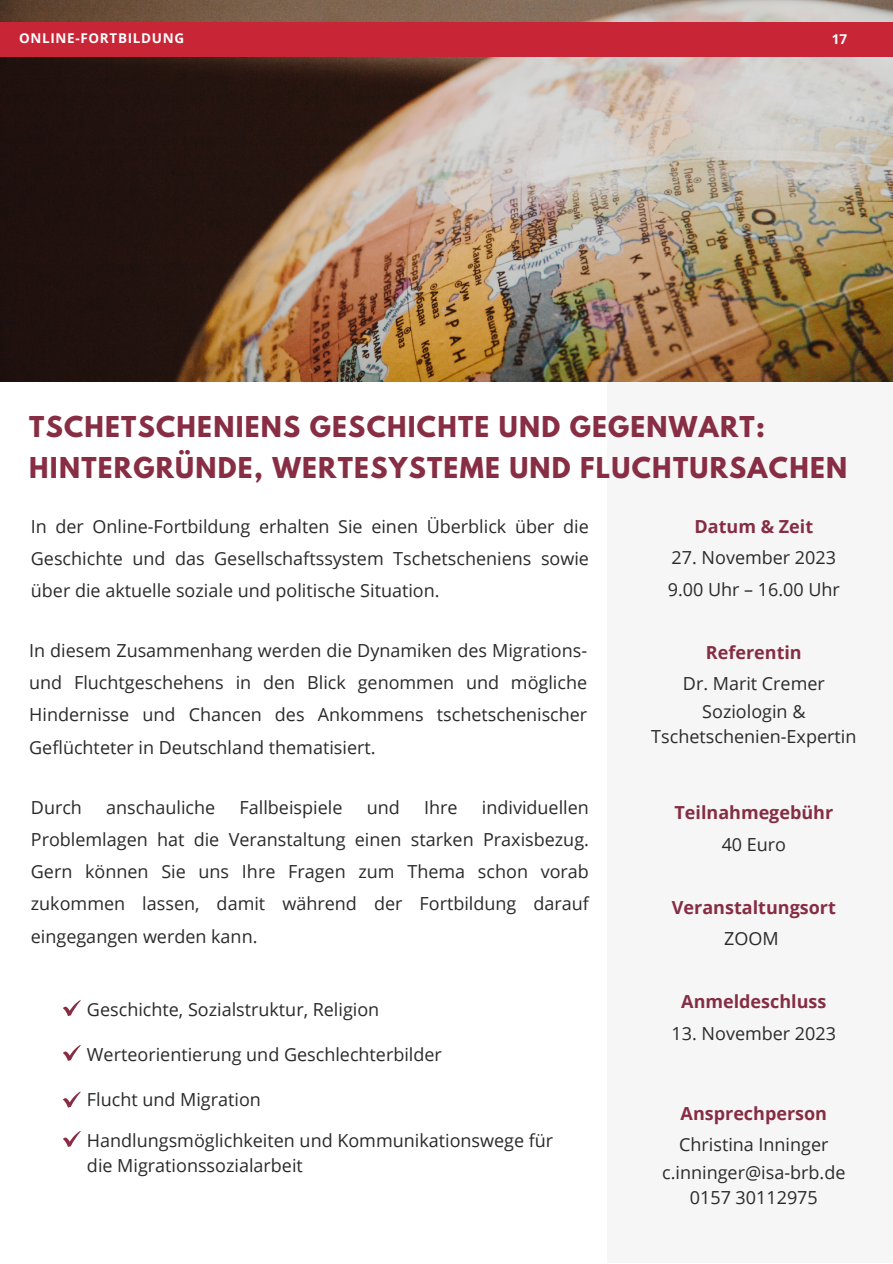
<style>
.page{position:relative;width:893px;height:1264px;background:#fff}
.page>*{position:absolute;margin:0;border:0;box-sizing:border-box;transform-origin:0 0}
.t1{font:700 25.5px/40.5px "League Spartan";letter-spacing:.05em;color:#872d44}
.t2{font:18px/32.2px "Open Sans";color:#2a2a2a;text-align:justify}
.t3{font:700 18px "Open Sans";color:#862d43}
.t4{font:700 13.5px "Open Sans";letter-spacing:.05em;color:#fff}
</style>
<div class="page">
<div style="left:607px;top:369px;width:285px;height:893px;background:#f6f6f6"></div>
<img style="left:0;top:0;width:892px;height:381px">
<div style="left:0;top:22px;width:892px;height:34px;background:#c82537"></div>
<svg style="left:63px;top:1000px;width:18px;height:15px"></svg>
<svg style="left:63px;top:1045px;width:18px;height:15px"></svg>
<svg style="left:63px;top:1091px;width:18px;height:16px"></svg>
<svg style="left:63px;top:1131px;width:18px;height:15px"></svg>
<p class="t4" style="left:19px;top:29px;width:166px">ONLINE-FORTBILDUNG</p>
<p class="t4" style="left:843px;top:29px;width:17px">15</p>
<p class="t4" style="left:831px;top:29px;width:29px">17 7</p>
<p class="t1" style="left:29px;top:410px;width:819px">TSCHETSCHENIENS GESCHICHTE UND GEGENWART:<br>HINTERGRÜNDE, WERTESYSTEME UND FLUCHTURSACHEN</p>
<p class="t2" style="left:31px;top:509px;width:559px">In der Online-Fortbildung erhalten Sie einen Überblick über die Geschichte und das Gesellschaftssystem Tschetscheniens sowie über die aktuelle soziale und politische Situation.</p>
<p class="t3" style="left:694px;top:513px;width:120px">Datum &amp; Zeit</p>
<p class="t2" style="left:671px;top:541px;width:166px">27. November 2023</p>
<p class="t2" style="left:667px;top:572px;width:173px">9.00 Uhr – 16.00 Uhr</p>
<p class="t2" style="left:29px;top:634px;width:559px">In diesem Zusammenhang werden die Dynamiken des Migrations&shy;und Fluchtgeschehens in den Blick genommen und mögliche Hindernisse und Chancen des Ankommens tschetschenischer Geflüchteter in Deutschland thematisiert.</p>
<p class="t2" style="left:31px;top:790px;width:559px;text-indent:451px">individuellen Problemlagen hat die Veranstaltung einen starken Praxisbezug.<br>Gern können Sie uns Ihre Fragen zum Thema schon vorab zukommen lassen, damit während der Fortbildung darauf eingegangen werden kann.</p>
<p class="t2" style="left:31px;top:790px;width:53px">Durch</p>
<p class="t2" style="left:106px;top:790px;width:110px">anschauliche</p>
<p class="t2" style="left:239px;top:790px;width:104px">Fallbeispiele</p>
<p class="t2" style="left:367px;top:790px;width:35px">und</p>
<p class="t2" style="left:424px;top:790px;width:35px">Ihre</p>
<p class="t2" style="left:87px;top:993px;width:294px">Geschichte, Sozialstruktur, Religion</p>
<p class="t2" style="left:87px;top:1037px;width:356px">Werteorientierung und Geschlechterbilder</p>
<p class="t2" style="left:87px;top:1082px;width:175px">Flucht und Migration</p>
<p class="t2" style="left:87px;top:1127px;width:468px;line-height:25px">Handlungsmöglichkeiten und Kommunikationswege für die Migrationssozialarbeit</p>
<p class="t3" style="left:706px;top:639px;width:97px">Referentin</p>
<p class="t2" style="left:682px;top:667px;width:143px">Dr. Marit Cremer</p>
<p class="t2" style="left:702px;top:695px;width:105px">Soziologin &amp;</p>
<p class="t2" style="left:651px;top:719px;width:206px">Tschetschenien-Expertin</p>
<p class="t3" style="left:674px;top:800px;width:160px">Teilnahmegebühr</p>
<p class="t2" style="left:721px;top:827px;width:66px">40 Euro</p>
<p class="t3" style="left:672px;top:894px;width:165px">Veranstaltungsort</p>
<p class="t2" style="left:724px;top:922px;width:56px">ZOOM</p>
<p class="t3" style="left:681px;top:989px;width:147px">Anmeldeschluss</p>
<p class="t2" style="left:671px;top:1016px;width:166px">13. November 2023</p>
<p class="t3" style="left:680px;top:1100px;width:148px">Ansprechperson</p>
<p class="t2" style="left:679px;top:1127px;width:151px">Christina Inninger</p>
<p class="t2" style="left:662px;top:1156px;width:185px">c.inninger@isa-brb.de</p>
<p class="t2" style="left:689px;top:1180px;width:129px">0157 30112975</p>
</div>
